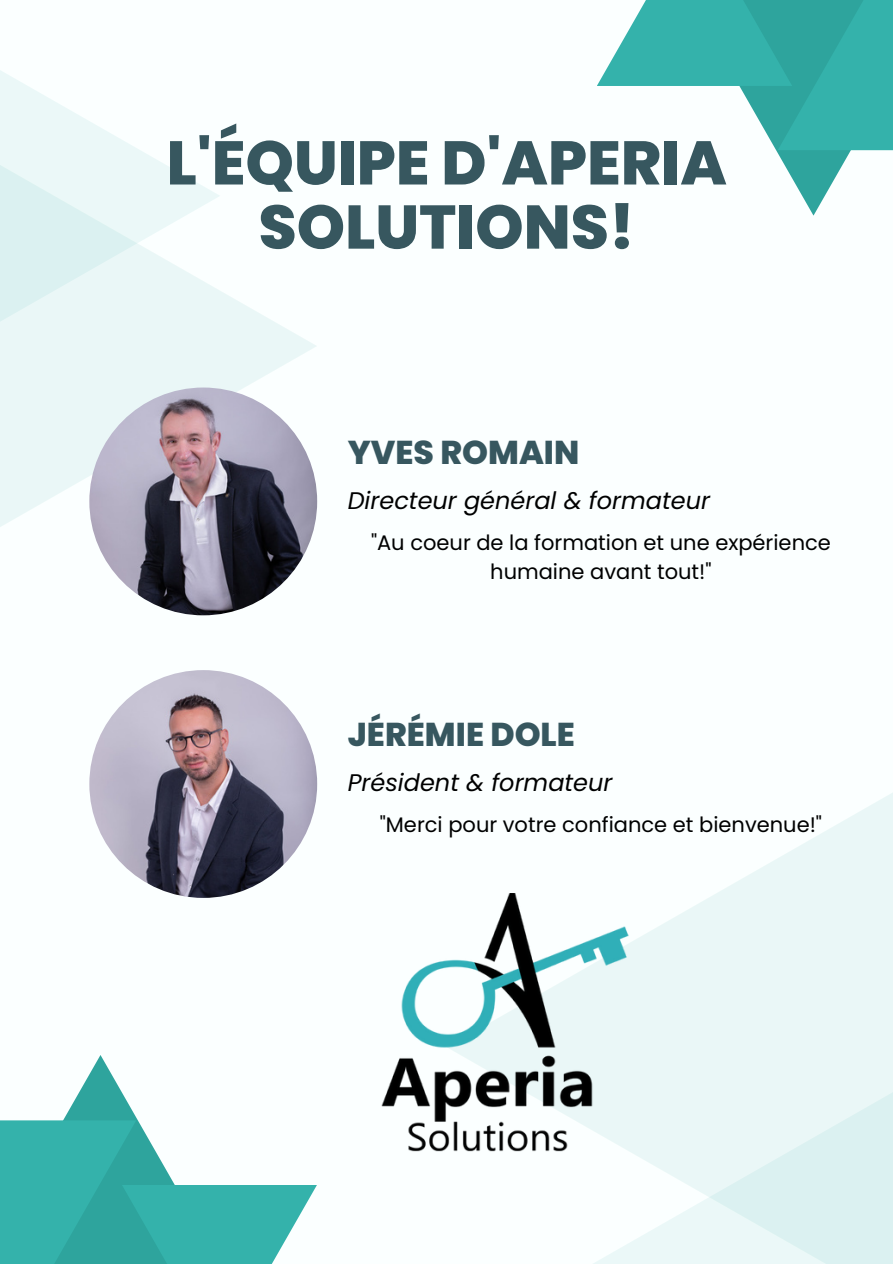
<style>
.page{position:relative;width:893px;height:1264px;background:#fff}
.page>*{position:absolute;margin:0;border:0;box-sizing:border-box;transform-origin:0 0}
.t1{font:800 61.5px/64.2px "Poppins";color:#37575f;text-align:center}
.t2{font:800 33px "Poppins";color:#37575f}
.t3{font:italic 24px "Poppins";color:#000}
.t4{font:21px/29.2px "Poppins";color:#000;text-align:center}
</style>
<div class="page">
<div style="left:0;top:0;width:892px;height:1263px;background:#fbffff"></div>
<svg style="left:0;top:291px;width:317px;height:322px"></svg>
<svg style="left:0;top:70px;width:220px;height:393px;fill:#eaf7f7"></svg>
<img style="left:89px;top:387px;width:228px;height:228px;border-radius:50%">
<img style="left:89px;top:670px;width:228px;height:227px;border-radius:50%">
<div style="left:588px;top:876px;width:304px;height:387px;background:linear-gradient(to right,#f6fdfd,#e0f3f3)"></div>
<svg style="left:63px;top:1055px;width:111px;height:129px"></svg>
<div style="left:0;top:1120px;width:136px;height:143px;background:linear-gradient(to right,#35b5ae,#2fa7a0)"></div>
<svg style="left:122px;top:1184px;width:195px;height:79px;fill:#34b2ab"></svg>
<svg style="left:739px;top:86px;width:153px;height:130px"></svg>
<div style="left:777px;top:0;width:115px;height:150px;background:linear-gradient(to right,#2fa59e,#35b4ad)"></div>
<svg style="left:597px;top:0;width:195px;height:86px;fill:#34b2ab"></svg>
<img style="left:381px;top:893px;width:251px;height:258px">
<p class="t1" style="left:166px;top:131px;width:561px">L'ÉQUIPE D'APERIA<br>SOLUTIONS!</p>
<p class="t2" style="left:347px;top:429px;width:233px">YVES ROMAIN</p>
<p class="t3" style="left:347px;top:483px;width:364px">Directeur général &amp; formateur</p>
<p class="t4" style="left:371px;top:528px;width:461px">"Au coeur de la formation et une expérience humaine avant tout!"</p>
<p class="t2" style="left:347px;top:711px;width:229px">JÉRÉMIE DOLE</p>
<p class="t3" style="left:347px;top:766px;width:266px">Président &amp; formateur</p>
<p class="t4" style="left:380px;top:810px;width:444px">"Merci pour votre confiance et bienvenue!"</p>
</div>
